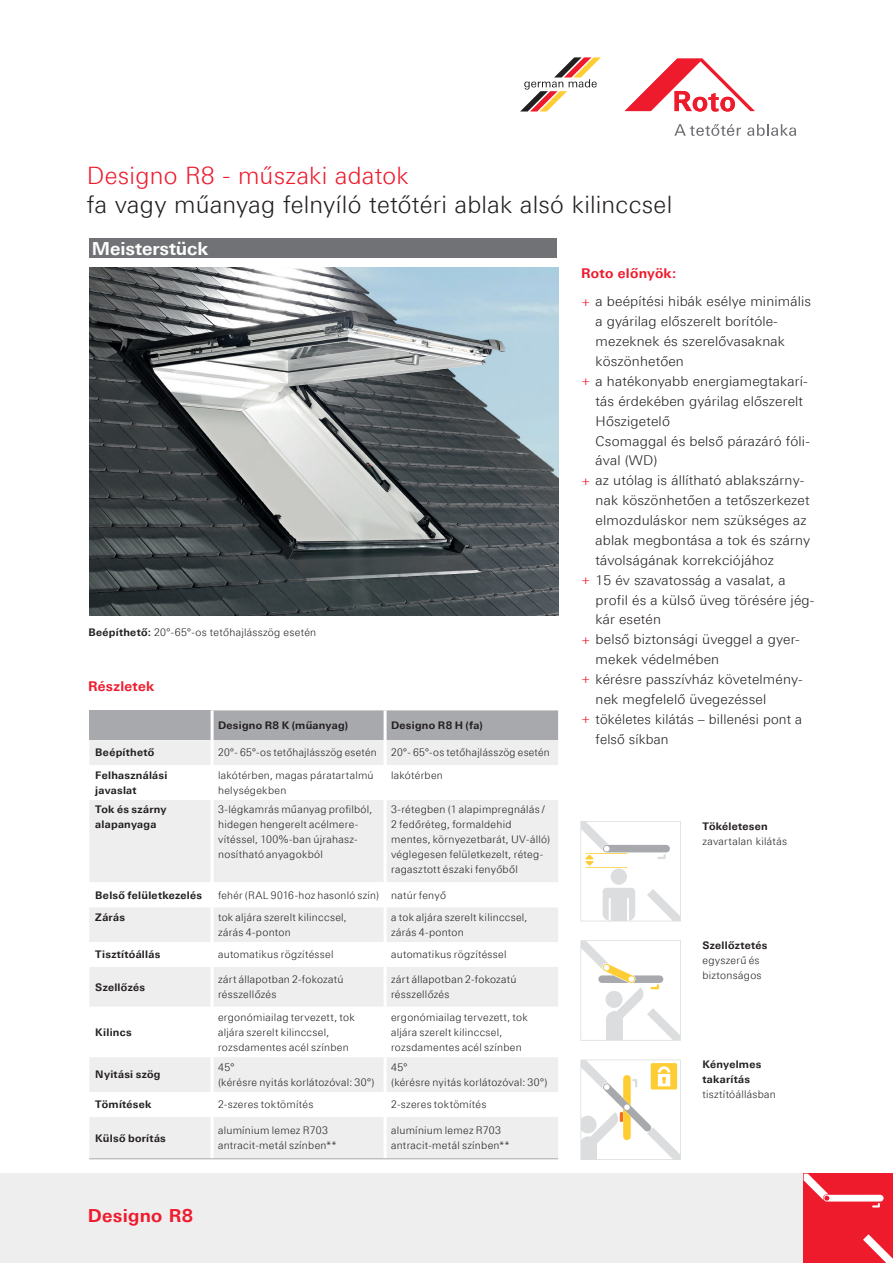
<style>
.page{position:relative;width:893px;height:1263px;background:#fff}
.page>*{position:absolute;margin:0;border:0;box-sizing:border-box;transform-origin:0 0}
.Head_2_-_black_light{font:300 24px "LT Univers Basic";letter-spacing:.01em;color:#231f20}
.Head_2_-_red_light{font:300 24px "LT Univers Basic";letter-spacing:.01em;color:#ee1b2d}
.TableBodyRowHead{font:700 18px "LT Univers Basic";color:#fff}
.Head_3_-_red_bold{font:700 18px "LT Univers Basic";letter-spacing:.015em;color:#ee1b2d}
.ROTO-BODY-T1{font:300 13.5px/19.8px "LT Univers Basic";letter-spacing:.01em;color:#231f20}
.Copy_Head_red{font:700 13.5px "LT Univers Basic";letter-spacing:.02em;color:#ee1b2d}
.Caption_2_light{font:300 10.5px/14.9px "LT Univers Basic";letter-spacing:.025em;color:#231f20}
.Caption_2_light-2{font:700 10.5px/14.9px "LT Univers Basic";letter-spacing:.025em;color:#231f20}
.s1{font-weight:700}
.s2{color:#ee1b2d}
</style>
<div class="page">
<div style="left:0;top:1174px;width:804px;height:89px;background:#eeeeef"></div>
<div style="left:89px;top:710px;width:123px;height:30px;background:#a8a9ad"></div>
<div style="left:214px;top:710px;width:344px;height:30px;background:#a8a9ad"></div>
<div style="left:89px;top:740px;width:121px;height:418px;background:#eeeeef"></div>
<div style="left:214px;top:740px;width:344px;height:418px;background:#eeeeef"></div>
<svg style="left:89px;top:765px;width:469px;height:352px;fill:#eeeeef"></svg>
<svg style="left:214px;top:765px;width:344px;height:202px;fill:#eeeeef"></svg>
<hr style="left:211px;top:710px;width:3px;height:30px;background:#fff">
<hr style="left:384px;top:710px;width:3px;height:30px;background:#fff">
<hr style="left:384px;top:740px;width:3px;height:25px;background:#fff">
<hr style="left:211px;top:765px;width:3px;height:35px;background:#fff">
<hr style="left:384px;top:765px;width:3px;height:35px;background:#fff">
<hr style="left:211px;top:800px;width:3px;height:82px;background:#fff">
<hr style="left:384px;top:800px;width:3px;height:82px;background:#fff">
<hr style="left:211px;top:882px;width:3px;height:25px;background:#fff">
<hr style="left:384px;top:882px;width:3px;height:25px;background:#fff">
<hr style="left:211px;top:907px;width:3px;height:35px;background:#fff">
<hr style="left:384px;top:907px;width:3px;height:35px;background:#fff">
<hr style="left:211px;top:942px;width:3px;height:25px;background:#fff">
<hr style="left:384px;top:942px;width:3px;height:25px;background:#fff">
<hr style="left:211px;top:967px;width:3px;height:39px;background:#fff">
<hr style="left:384px;top:967px;width:3px;height:39px;background:#fff">
<hr style="left:384px;top:1006px;width:3px;height:51px;background:#fff">
<hr style="left:211px;top:1057px;width:3px;height:35px;background:#fff">
<hr style="left:384px;top:1057px;width:3px;height:35px;background:#fff">
<hr style="left:211px;top:1006px;width:3px;height:51px;background:#fff">
<hr style="left:211px;top:1092px;width:3px;height:25px;background:#fff">
<hr style="left:384px;top:1092px;width:3px;height:25px;background:#fff">
<hr style="left:384px;top:1117px;width:3px;height:41px;background:#fff">
<hr style="left:89px;top:1158px;width:123px;height:1px;background:#a8a9ad">
<hr style="left:212px;top:1158px;width:173px;height:1px;background:#a8a9ad">
<hr style="left:385px;top:1158px;width:173px;height:1px;background:#a8a9ad">
<svg style="left:580px;top:821px;width:101px;height:100px"></svg>
<svg style="left:580px;top:940px;width:101px;height:101px"></svg>
<svg style="left:580px;top:1059px;width:101px;height:101px"></svg>
<div style="left:804px;top:1174px;width:89px;height:89px;background:#ee1b2d"></div>
<svg style="left:804px;top:1174px;width:80px;height:33px"></svg>
<svg style="left:863px;top:1234px;width:30px;height:29px"></svg>
<img style="left:89px;top:268px;width:469px;height:348px">
<svg style="left:520px;top:57px;width:81px;height:55px"></svg>
<svg style="left:674px;top:124px;width:67px;height:12px"></svg>
<svg style="left:747px;top:124px;width:49px;height:12px"></svg>
<svg style="left:625px;top:59px;width:130px;height:53px"></svg>
<div style="left:89px;top:238px;width:468px;height:20px;background:#717275"></div>
<p class="Head_2_-_red_light" style="left:87px;top:161px;width:323px">Designo R8 - műszaki adatok</p>
<p class="Head_2_-_black_light" style="left:87px;top:191px;width:587px">fa vagy műanyag felnyíló tetőtéri ablak alsó kilinccsel</p>
<p class="TableBodyRowHead" style="left:92px;top:237px;width:118px">Meisterstück</p>
<p class="Caption_2_light" style="left:88px;top:625px;width:229px"><span class="s1">Beépíthető:</span> 20°-65°-os tetőhajlásszög esetén</p>
<p class="Copy_Head_red" style="left:88px;top:678px;width:68px">Részletek</p>
<p class="Caption_2_light-2" style="left:218px;top:718px;width:132px">Designo R8 K (műanyag)</p>
<p class="Caption_2_light-2" style="left:391px;top:718px;width:93px">Designo R8 H (fa)</p>
<p class="Caption_2_light-2" style="left:95px;top:745px;width:61px">Beépíthető</p>
<p class="Caption_2_light" style="left:218px;top:745px;width:160px">20°- 65°-os tetőhajlásszög esetén</p>
<p class="Caption_2_light" style="left:391px;top:745px;width:160px">20°- 65°-os tetőhajlásszög esetén</p>
<p class="Caption_2_light-2" style="left:95px;top:767px;width:74px">Felhasználási javaslat</p>
<p class="Caption_2_light" style="left:218px;top:767px;width:157px">lakótérben, magas páratartalmú helységekben</p>
<p class="Caption_2_light" style="left:391px;top:767px;width:53px">lakótérben</p>
<p class="Caption_2_light-2" style="left:95px;top:802px;width:73px">Tok és szárny alapanyaga</p>
<p class="Caption_2_light" style="left:218px;top:802px;width:156px">3-légkamrás műanyag profilból, hidegen hengerelt acélmere&shy;vítéssel, 100%-ban újrahasz&shy;nosítható anyagokból</p>
<p class="Caption_2_light" style="left:391px;top:802px;width:161px">3-rétegben (1 alapimpregnálás /<br>2 fedőréteg, formaldehid mentes, környezetbarát, UV-álló) véglegesen felületkezelt, réteg&shy;ragasztott északi fenyőből</p>
<p class="Caption_2_light-2" style="left:95px;top:887px;width:108px">Belső felületkezelés</p>
<p class="Caption_2_light" style="left:218px;top:887px;width:163px">fehér (RAL 9016-hoz hasonló szín)</p>
<p class="Caption_2_light" style="left:391px;top:887px;width:56px">natúr fenyő</p>
<p class="Caption_2_light-2" style="left:95px;top:909px;width:31px">Zárás</p>
<p class="Caption_2_light" style="left:218px;top:909px;width:130px">tok aljára szerelt kilinccsel, zárás 4-ponton</p>
<p class="Caption_2_light" style="left:391px;top:909px;width:138px">a tok aljára szerelt kilinccsel, zárás 4-ponton</p>
<p class="Caption_2_light-2" style="left:95px;top:947px;width:67px">Tisztítóállás</p>
<p class="Caption_2_light" style="left:218px;top:947px;width:117px">automatikus rögzítéssel</p>
<p class="Caption_2_light" style="left:391px;top:947px;width:117px">automatikus rögzítéssel</p>
<p class="Caption_2_light-2" style="left:95px;top:979px;width:51px">Szellőzés</p>
<p class="Caption_2_light" style="left:218px;top:972px;width:127px">zárt állapotban 2-fokozatú résszellőzés</p>
<p class="Caption_2_light" style="left:391px;top:972px;width:127px">zárt állapotban 2-fokozatú résszellőzés</p>
<p class="Caption_2_light-2" style="left:95px;top:1024px;width:38px">Kilincs</p>
<p class="Caption_2_light" style="left:218px;top:1010px;width:138px">ergonómiailag tervezett, tok aljára szerelt kilinccsel, rozsdamentes acél színben</p>
<p class="Caption_2_light" style="left:391px;top:1010px;width:138px">ergonómiailag tervezett, tok aljára szerelt kilinccsel, rozsdamentes acél színben</p>
<p class="Caption_2_light-2" style="left:95px;top:1067px;width:67px">Nyitási szög</p>
<p class="Caption_2_light" style="left:218px;top:1059px;width:158px">45°<br>(kérésre nyitás korlátozóval: 30°)</p>
<p class="Caption_2_light" style="left:391px;top:1059px;width:158px">45°<br>(kérésre nyitás korlátozóval: 30°)</p>
<p class="Caption_2_light-2" style="left:95px;top:1097px;width:58px">Tömítések</p>
<p class="Caption_2_light" style="left:218px;top:1097px;width:97px">2-szeres toktömítés</p>
<p class="Caption_2_light" style="left:391px;top:1097px;width:97px">2-szeres toktömítés</p>
<p class="Caption_2_light-2" style="left:95px;top:1130px;width:72px">Külső borítás</p>
<p class="Caption_2_light" style="left:218px;top:1123px;width:120px">alumínium lemez R703 antracit-metál színben**</p>
<p class="Caption_2_light" style="left:391px;top:1123px;width:120px">alumínium lemez R703 antracit-metál színben**</p>
<p class="Head_3_-_red_bold" style="left:88px;top:1205px;width:107px">Designo R8</p>
<p class="Copy_Head_red" style="left:581px;top:265px;width:97px">Roto előnyök:</p>
<p class="ROTO-BODY-T1" style="left:596px;top:292px;width:217px;text-indent:-14px"><span class="s2">+</span> a beépítési hibák esélye minimális a gyárilag előszerelt borítóle&shy;mezeknek és szerelővasaknak köszönhetően</p>
<p class="ROTO-BODY-T1" style="left:596px;top:371px;width:216px;text-indent:-14px"><span class="s2">+</span> a hatékonyabb energiamegtakarí&shy;tás érdekében gyárilag előszerelt<br>Hőszigetelő<br>Csomaggal és belső párazáró fóli&shy;ával (WD)</p>
<p class="ROTO-BODY-T1" style="left:596px;top:470px;width:216px;text-indent:-14px"><span class="s2">+</span> az utólag is állítható ablakszárny&shy;nak köszönhetően a tetőszerkezet elmozduláskor nem szükséges az ablak megbontása a tok és szárny távolságának korrekciójához</p>
<p class="ROTO-BODY-T1" style="left:596px;top:570px;width:220px;text-indent:-14px"><span class="s2">+</span> 15 év szavatosság a vasalat, a profil és a külső üveg törésére jég&shy;kár esetén</p>
<p class="ROTO-BODY-T1" style="left:596px;top:629px;width:206px;text-indent:-14px"><span class="s2">+</span> belső biztonsági üveggel a gyer&shy;mekek védelmében</p>
<p class="ROTO-BODY-T1" style="left:596px;top:669px;width:209px;text-indent:-14px"><span class="s2">+</span> kérésre passzívház követelmény&shy;nek megfelelő üvegezéssel</p>
<p class="ROTO-BODY-T1" style="left:596px;top:709px;width:208px;text-indent:-14px"><span class="s2">+</span> tökéletes kilátás – billenési pont a felső síkban</p>
<p class="Caption_2_light" style="left:702px;top:818px;width:86px"><span class="s1">Tökéletesen </span>zavartalan kilátás</p>
<p class="Caption_2_light-2" style="left:702px;top:938px;width:67px">Szellőztetés</p>
<p class="Caption_2_light" style="left:702px;top:952px;width:61px">egyszerű és biztonságos</p>
<p class="Caption_2_light-2" style="left:702px;top:1057px;width:60px">Kényelmes takarítás</p>
<p class="Caption_2_light" style="left:702px;top:1087px;width:75px">tisztítóállásban</p>
</div>
